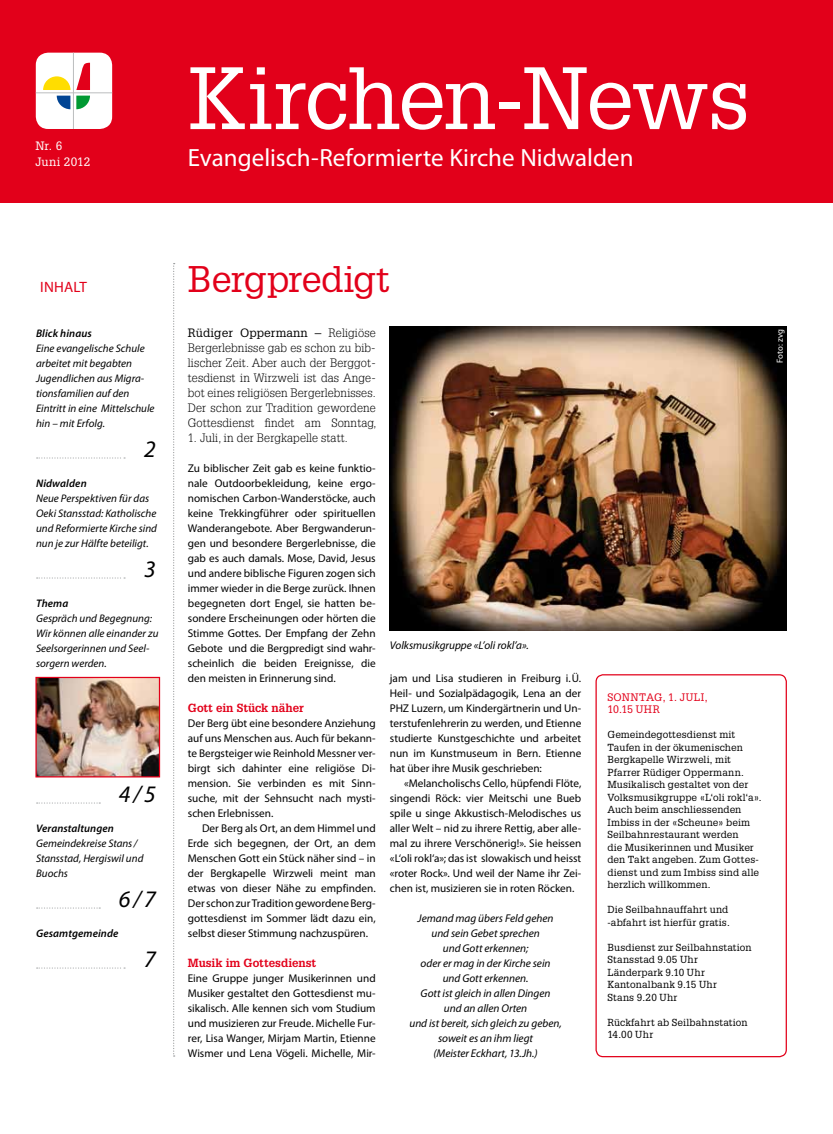
<style>
.page{position:relative;width:833px;height:1134px;background:#fff}
.page>*{position:absolute;margin:0;border:0;box-sizing:border-box;transform-origin:0 0}
.t1{font:86.25px "Glypha LT Std";letter-spacing:-.02em;color:#fff}
.t2{font:36.25px "Glypha LT Std";letter-spacing:-.015em;color:#e2001a}
.t3{font:25px "Myriad Pro";color:#fff}
.t4{font:italic 23.75px "Myriad Pro";color:#000}
.t5{font:15px "Myriad Pro";color:#e2001a}
.t6{font:300 11.88px/15px "Glypha LT Std";letter-spacing:.01em;color:#000;text-align:justify}
.t7{font:11.88px/16.2px "Glypha LT Std";letter-spacing:.005em;color:#fff}
.t8{font:700 11.5px "Glypha LT Std";color:#e2001a}
.t9{font:11.25px/15px "Myriad Pro";color:#000;text-align:justify}
.t10{font:italic 11.25px/15px "Myriad Pro";color:#000;text-align:center}
.t11{font:italic 11px/15px "Myriad Pro";letter-spacing:.005em;color:#000}
.t12{font:italic 600 11px "Myriad Pro";letter-spacing:.01em;color:#000}
.t13{font:10.62px/12.5px "Glypha LT Std";letter-spacing:.04em;color:#e2001a}
.t14{font:10px/12.5px "Glypha LT Std";letter-spacing:.005em;color:#000}
.t15{font:8.75px "Myriad Pro";color:#fff}
.s1{font-weight:400}
</style>
<div class="page">
<div style="left:0;top:0;width:833px;height:202px;background:#e2001a"></div>
<svg style="left:173px;top:263px;width:2px;height:794px"></svg>
<img style="left:390px;top:326px;width:397px;height:305px">
<div style="left:595px;top:674px;width:192px;height:383px;border:1px solid #e2001a;border-radius:7px"></div>
<div style="left:36px;top:53px;width:76px;height:76px;background:#fff;border-radius:12px"></div>
<svg style="left:43px;top:76px;width:27px;height:14px"></svg>
<svg style="left:76px;top:96px;width:14px;height:13px"></svg>
<svg style="left:57px;top:96px;width:13px;height:13px"></svg>
<svg style="left:76px;top:63px;width:14px;height:27px"></svg>
<hr style="left:73px;top:53px;width:1px;height:76px;background:#bbbdbe">
<hr style="left:36px;top:92px;width:76px;height:1px;background:#bbbdbe">
<svg style="left:37px;top:457px;width:88px;height:2px"></svg>
<svg style="left:37px;top:577px;width:88px;height:2px"></svg>
<svg style="left:37px;top:802px;width:63px;height:2px"></svg>
<svg style="left:37px;top:907px;width:63px;height:2px"></svg>
<svg style="left:37px;top:967px;width:88px;height:2px"></svg>
<img style="left:37px;top:679px;width:121px;height:96px">
<div style="left:35px;top:677px;width:125px;height:100px;border:1px solid #e2001a"></div>
<p class="t7" style="left:35px;top:137px;width:57px">Nr. 6<br>Juni 2012</p>
<h1 class="t1" style="left:188px;top:46px;width:564px">Kirchen-News</h1>
<h3 class="t3" style="left:188px;top:142px;width:447px">Evangelisch-Reformierte Kirche Nidwalden</h3>
<h3 class="t5" style="left:40px;top:278px;width:14px">Inhalt</h3>
<p class="t12" style="left:36px;top:327px;width:57px">Blick hinaus</p>
<p class="t11" style="left:36px;top:341px;width:120px">Eine evangelische Schule arbeitet mit begabten<br>Jugendlichen aus Migra&shy;tionsfamilien auf den<br>Eintritt in eine Mittelschule hin – mit Erfolg.</p>
<h3 class="t4" style="left:144px;top:435px;width:13px">2</h3>
<p class="t12" style="left:36px;top:477px;width:52px">Nidwalden</p>
<p class="t11" style="left:36px;top:491px;width:122px">Neue Perspektiven für das<br>Oeki Stansstad: Katholische und Reformierte Kirche sind nun je zur Hälfte beteiligt.</p>
<h3 class="t4" style="left:144px;top:555px;width:13px">3</h3>
<p class="t12" style="left:36px;top:597px;width:34px">Thema</p>
<p class="t11" style="left:36px;top:611px;width:124px">Gespräch und Begegnung:<br>Wir können alle einander zu<br>Seelsorgerinnen und Seel&shy;sorgern werden.</p>
<h3 class="t4" style="left:119px;top:780px;width:39px">4/5</h3>
<p class="t12" style="left:36px;top:822px;width:79px">Veranstaltungen</p>
<p class="t11" style="left:36px;top:836px;width:109px">Gemeindekreise Stans/<br>Stansstad, Hergiswil und<br>Buochs</p>
<h3 class="t4" style="left:119px;top:885px;width:39px">6/7</h3>
<p class="t12" style="left:36px;top:927px;width:84px">Gesamtgemeinde</p>
<h3 class="t4" style="left:144px;top:945px;width:13px">7</h3>
<h2 class="t2" style="left:188px;top:258px;width:204px">Bergpredigt</h2>
<p class="t6" style="left:188px;top:326px;width:190px"><span class="s1">Rüdiger Oppermann –</span> Religiöse Bergerlebnisse gab es schon zu bib&shy;lischer Zeit. Aber auch der Berggot&shy;tesdienst in Wirzweli ist das Ange&shy;bot eines religiösen Bergerlebnisses.<br>Der schon zur Tradition gewordene Gottesdienst findet am Sonntag,</p>
<p class="t6" style="left:188px;top:431px;width:161px">1. Juli, in der Bergkapelle statt.</p>
<p class="t9" style="left:188px;top:461px;width:189px">Zu biblischer Zeit gab es keine funktio&shy;nale Outdoorbekleidung, keine ergo&shy;nomischen Carbon-Wanderstöcke, auch keine Trekkingführer oder spirituellen Wanderangebote. Aber Bergwanderun&shy;gen und besondere Bergerlebnisse, die gab es auch damals. Mose, David, Jesus und andere biblische Figuren zogen sich immer wieder in die Berge zurück. Ihnen begegneten dort Engel, sie hatten be&shy;sondere Erscheinungen oder hörten die Stimme Gottes. Der Empfang der Zehn Gebote und die Bergpredigt sind wahr&shy;scheinlich die beiden Ereignisse, die den meisten in Erinnerung sind.</p>
<p class="t8" style="left:188px;top:701px;width:117px">Gott ein Stück näher</p>
<p class="t9" style="left:188px;top:716px;width:189px">Der Berg übt eine besondere Anziehung auf uns Menschen aus. Auch für bekann&shy;te Bergsteiger wie Reinhold Messner ver&shy;birgt sich dahinter eine religiöse Di&shy;mension. Sie verbinden es mit Sinn&shy;suche, mit der Sehnsucht nach mysti&shy;schen Erlebnissen.</p>
<p class="t9" style="left:188px;top:821px;width:189px;text-indent:14px">Der Berg als Ort, an dem Himmel und Erde sich begegnen, der Ort, an dem Menschen Gott ein Stück näher sind – in der Bergkapelle Wirzweli meint man etwas von dieser Nähe zu empfinden.<br>Der schon zur Tradition gewordene Berg&shy;gottesdienst im Sommer lädt dazu ein, selbst dieser Stimmung nachzuspüren.</p>
<p class="t8" style="left:188px;top:956px;width:130px">Musik im Gottesdienst</p>
<p class="t9" style="left:188px;top:971px;width:189px">Eine Gruppe junger Musikerinnen und Musiker gestaltet den Gottesdienst mu&shy;sikalisch. Alle kennen sich vom Studium und musizieren zur Freude. Michelle Fur&shy;rer, Lisa Wanger, Mirjam Martin, Etienne Wismer und Lena Vögeli. Michelle, Mir-</p>
<p class="t10" style="left:390px;top:637px;width:140px">Volksmusikgruppe «L’oli rokl’a».</p>
<p class="t9" style="left:390px;top:671px;width:193px">jam und Lisa studieren in Freiburg i.Ü.<br>Heil- und Sozialpädagogik, Lena an der PHZ Luzern, um Kindergärtnerin und Un&shy;terstufenlehrerin zu werden, und Etienne studierte Kunstgeschichte und arbeitet nun im Kunstmuseum in Bern. Etienne hat über ihre Musik geschrieben:</p>
<p class="t9" style="left:390px;top:776px;width:193px;text-indent:14px">«Melancholischs Cello, hüpfendi Flöte, singendi Röck: vier Meitschi une Bueb spile u singe Akkustisch-Melodisches us aller Welt – nid zu ihrere Rettig, aber alle&shy;mal zu ihrere Verschönerig!». Sie heissen «L‘oli rokl‘a»; das ist slowakisch und heisst «roter Rock». Und weil der Name ihr Zei&shy;chen ist, musizieren sie in roten Röcken.</p>
<p class="t10" style="left:409px;top:911px;width:154px">Jemand mag übers Feld gehen und sein Gebet sprechen<br>und Gott erkennen;<br>oder er mag in der Kirche sein<br>und Gott erkennen.<br>Gott ist gleich in allen Dingen<br>und an allen Orten<br>und ist bereit, sich gleich zu geben, soweit es an ihm liegt<br>(Meister Eckhart, 13.Jh.)</p>
<p class="t15" style="left:774px;top:363px;width:35px;rotate:-90deg">Foto: zvg</p>
<p class="t13" style="left:607px;top:690px;width:102px">Sonntag, 1. Juli,<br>10.15 Uhr</p>
<p class="t14" style="left:607px;top:728px;width:156px">Gemeindegottesdienst mit<br>Taufen in der ökumenischen<br>Bergkapelle Wirzweli, mit<br>Pfarrer Rüdiger Oppermann.<br>Musikalisch gestaltet von der<br>Volksmusikgruppe «L‘oli rokl‘a».<br>Auch beim anschliessenden<br>Imbiss in der «Scheune» beim<br>Seilbahnrestaurant werden<br>die Musikerinnen und Musiker den Takt angeben. Zum Gottes&shy;dienst und zum Imbiss sind alle herzlich willkommen.</p>
<p class="t14" style="left:607px;top:903px;width:124px">Die Seilbahnauffahrt und -abfahrt ist hierfür gratis.</p>
<p class="t14" style="left:607px;top:941px;width:146px">Busdienst zur Seilbahnstation<br>Stansstad 9.05 Uhr<br>Länderpark 9.10 Uhr<br>Kantonalbank 9.15 Uhr<br>Stans 9.20 Uhr</p>
<p class="t14" style="left:607px;top:1016px;width:141px">Rückfahrt ab Seilbahnstation<br>14.00 Uhr</p>
</div>
